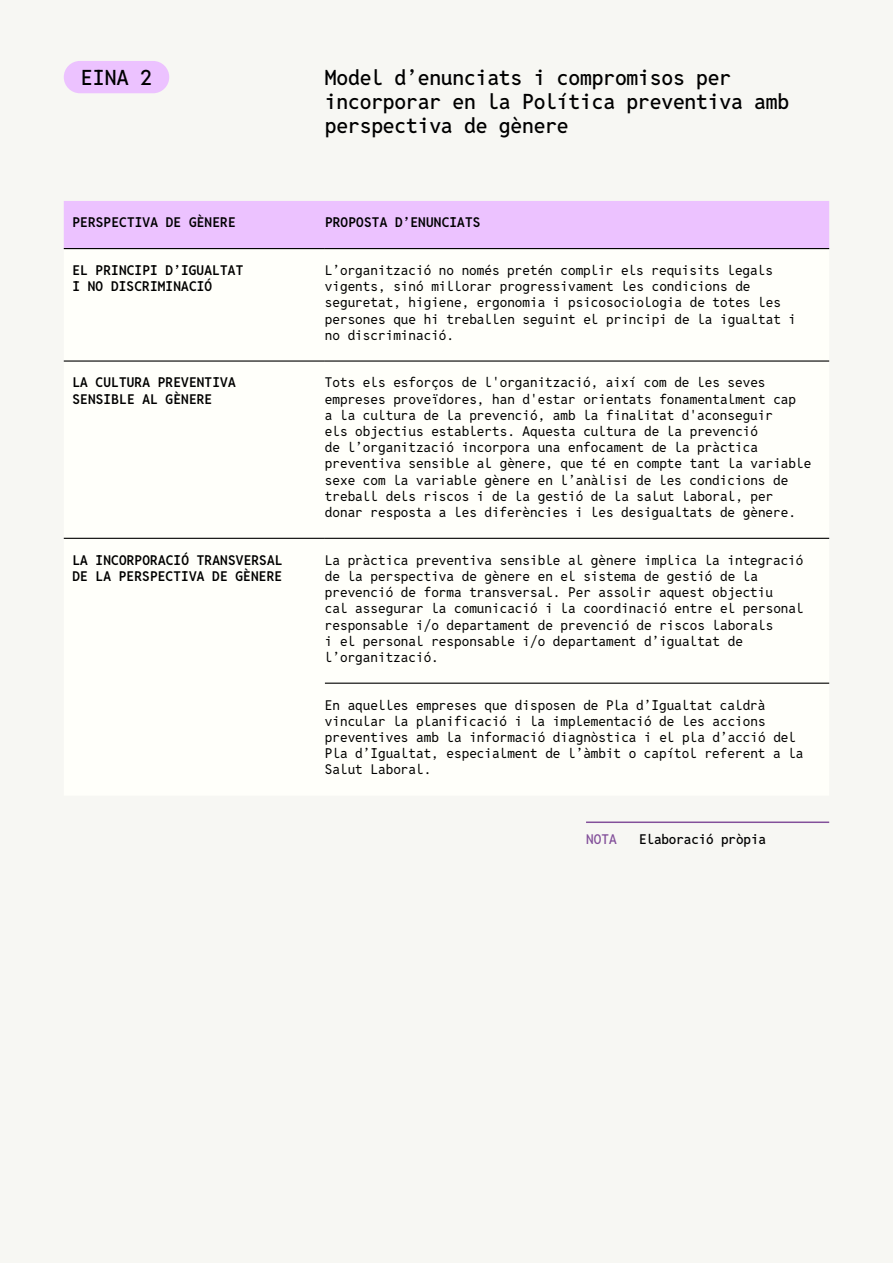
<style>
.page{position:relative;width:893px;height:1263px;background:#f7f7f3}
.page>*{position:absolute;margin:0;border:0;box-sizing:border-box;transform-origin:0 0}
.t1{font:500 21px/24px "Reddit Mono";letter-spacing:-.01em;color:#000}
.t2{font:13.5px/16.2px "Reddit Mono";color:#000}
.t3{font:600 13.5px/16.2px "Reddit Mono";letter-spacing:.015em;color:#000}
.t4{font:500 13.5px "Reddit Mono";letter-spacing:-.01em;color:#000}
.t5{font:500 13.5px "Reddit Mono";color:#83509a}
</style>
<div class="page">
<hr style="left:586px;top:821px;width:243px;height:2px;background:#83509a">
<div style="left:64px;top:201px;width:765px;height:47px;background:#ecc2ff"></div>
<svg style="left:64px;top:249px;width:765px;height:434px"></svg>
<hr style="left:64px;top:248px;width:261px;height:1px;background:#000">
<hr style="left:325px;top:248px;width:504px;height:1px;background:#000">
<hr style="left:64px;top:360px;width:261px;height:2px;background:#000">
<hr style="left:325px;top:360px;width:504px;height:2px;background:#000">
<hr style="left:64px;top:538px;width:261px;height:1px;background:#000">
<hr style="left:325px;top:538px;width:504px;height:1px;background:#000">
<hr style="left:325px;top:683px;width:504px;height:1px;background:#000">
<div style="left:64px;top:61px;width:105px;height:32px;background:#ecc2ff;border-radius:16px"></div>
<h1 class="t1" style="left:81px;top:64px;width:72px">EINA 2</h1>
<h1 class="t1" style="left:325px;top:64px;width:466px">Model d’enunciats i compromisos per incorporar en la Política preventiva amb perspectiva de gènere</h1>
<p class="t3" style="left:72px;top:213px;width:165px">PERSPECTIVA DE GÈNERE</p>
<p class="t3" style="left:325px;top:213px;width:157px">PROPOSTA D’ENUNCIATS</p>
<p class="t3" style="left:72px;top:261px;width:172px">EL PRINCIPI D’IGUALTAT<br>I NO DISCRIMINACIÓ</p>
<p class="t2" style="left:325px;top:261px;width:473px">L’organització no només pretén complir els requisits legals vigents, sinó millorar progressivament les condicions de seguretat, higiene, ergonomia i psicosociologia de totes les persones que hi treballen seguint el principi de la igualtat i no discriminació.</p>
<p class="t3" style="left:72px;top:373px;width:165px">LA CULTURA PREVENTIVA<br>SENSIBLE AL GÈNERE</p>
<p class="t2" style="left:325px;top:373px;width:488px">Tots els esforços de l'organització, així com de les seves empreses proveïdores, han d'estar orientats fonamentalment cap<br>a la cultura de la prevenció, amb la finalitat d'aconseguir<br>els objectius establerts. Aquesta cultura de la prevenció<br>de l’organització incorpora una enfocament de la pràctica preventiva sensible al gènere, que té en compte tant la variable sexe com la variable gènere en l’anàlisi de les condicions de treball dels riscos i de la gestió de la salut laboral, per donar resposta a les diferències i les desigualtats de gènere.</p>
<p class="t3" style="left:72px;top:550px;width:212px">LA INCORPORACIÓ TRANSVERSAL<br>DE LA PERSPECTIVA DE GÈNERE</p>
<p class="t2" style="left:325px;top:551px;width:480px">La pràctica preventiva sensible al gènere implica la integració de la perspectiva de gènere en el sistema de gestió de la prevenció de forma transversal. Per assolir aquest objectiu<br>cal assegurar la comunicació i la coordinació entre el personal responsable i/o departament de prevenció de riscos laborals<br>i el personal responsable i/o departament d’igualtat de l’organització.</p>
<p class="t2" style="left:325px;top:695px;width:480px">En aquelles empreses que disposen de Pla d’Igualtat caldrà vincular la planificació i la implementació de les accions preventives amb la informació diagnòstica i el pla d’acció del Pla d’Igualtat, especialment de l’àmbit o capítol referent a la Salut Laboral.</p>
<p class="t5" style="left:586px;top:828px;width:32px">NOTA</p>
<p class="t4" style="left:639px;top:828px;width:128px">Elaboració pròpia</p>
</div>
